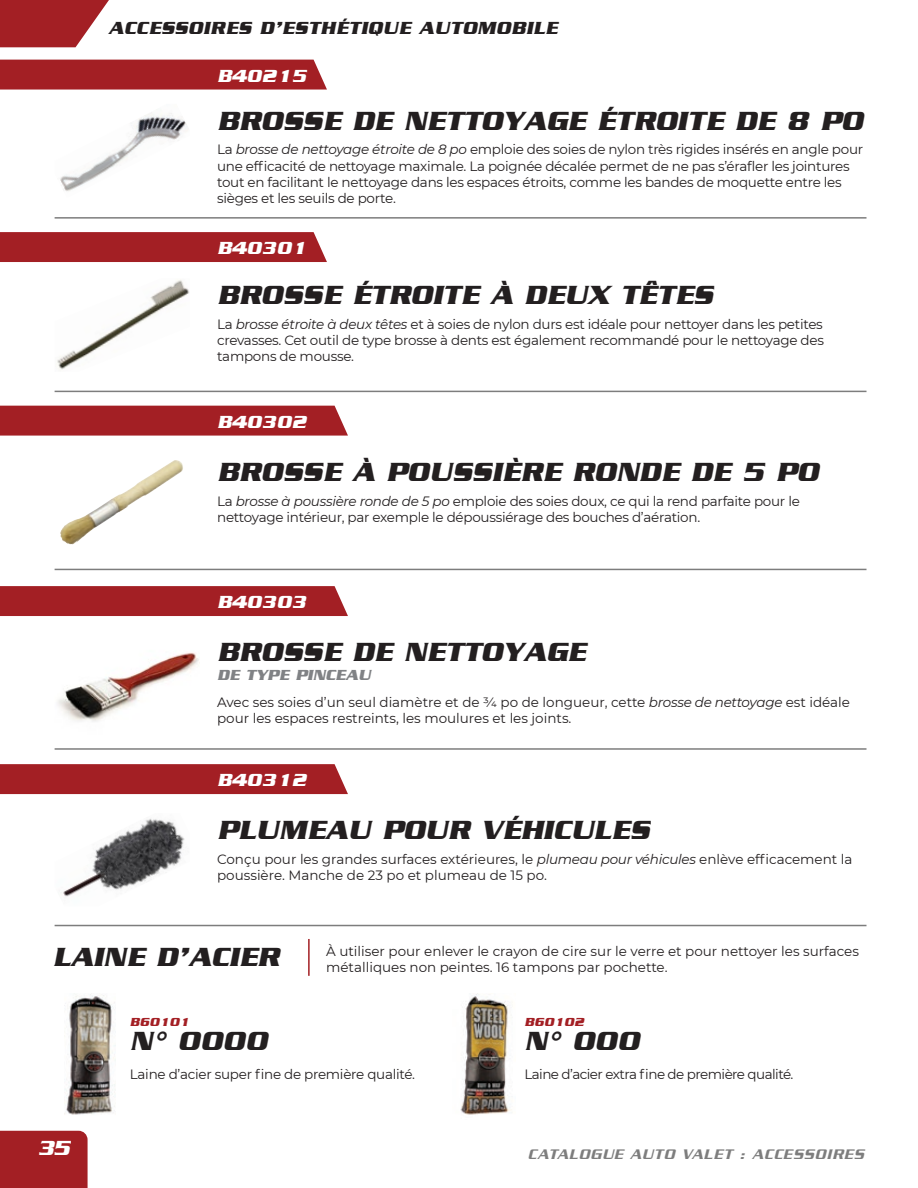
<style>
.page{position:relative;width:918px;height:1188px;background:#fff}
.page>*{position:absolute;margin:0;border:0;box-sizing:border-box;transform-origin:0 0}
.t1{font:italic 700 27px "Serpentine";color:#231f20}
.t2{font:italic 700 21px "Serpentine";color:#fff}
.t3{font:italic 700 18px "Serpentine";letter-spacing:.02em;color:#231f20}
.t4{font:italic 700 18px "Serpentine";color:#fff}
.t5{font:italic 500 15px "Serpentine Std";letter-spacing:.06em;color:#7d7d7d}
.t6{font:italic 700 15px "Serpentine";color:#808285}
.t7{font:13.5px/16.2px "Montserrat";letter-spacing:-.02em;color:#231f20}
.t8{font:13.5px/16.2px "Montserrat";color:#231f20}
.t9{font:13.5px "Montserrat";letter-spacing:-.04em;color:#231f20}
.t10{font:italic 700 12px "Serpentine";color:#a31f24}
.s1{font-style:italic}
</style>
<div class="page">
<svg style="left:0;top:0;width:109px;height:47px;background:#b14145"></svg>
<img style="left:60px;top:112px;width:128px;height:79px">
<img style="left:60px;top:460px;width:123px;height:84px">
<img style="left:58px;top:652px;width:141px;height:70px">
<img style="left:63px;top:818px;width:122px;height:79px">
<div style="left:0;top:232px;width:327px;height:30px;background:#a31f24"></div>
<div style="left:0;top:60px;width:327px;height:30px;background:#a31f24"></div>
<div style="left:0;top:406px;width:348px;height:30px;background:#a31f24"></div>
<div style="left:0;top:586px;width:348px;height:30px;background:#a31f24"></div>
<div style="left:0;top:764px;width:348px;height:30px;background:#a31f24"></div>
<hr style="left:55px;top:217px;width:812px;height:2px;background:#7d7d7d">
<hr style="left:55px;top:391px;width:812px;height:1px;background:#7d7d7d">
<hr style="left:55px;top:569px;width:812px;height:1px;background:#7d7d7d">
<hr style="left:55px;top:748px;width:812px;height:2px;background:#7d7d7d">
<hr style="left:55px;top:925px;width:812px;height:1px;background:#7d7d7d">
<img style="left:57px;top:280px;width:133px;height:90px">
<img style="left:64px;top:994px;width:51px;height:121px">
<img style="left:460px;top:994px;width:52px;height:121px">
<hr style="left:308px;top:939px;width:2px;height:37px;background:#a31f24">
<div style="left:0;top:1131px;width:88px;height:57px;background:#a31f24"></div>
<p class="t3" style="left:109px;top:19px;width:450px">ACCESSOIRES D’ESTHÉTIQUE AUTOMOBILE</p>
<p class="t4" style="left:217px;top:66px;width:91px">B40215</p>
<p class="t1" style="left:217px;top:106px;width:647px">BROSSE DE NETTOYAGE ÉTROITE DE 8 PO</p>
<p class="t7" style="left:217px;top:141px;width:648px">La <span class="s1">brosse de nettoyage étroite de 8 po</span> emploie des soies de nylon très rigides insérés en angle pour une efficacité de nettoyage maximale. La poignée décalée permet de ne pas s’érafler les jointures tout en facilitant le nettoyage dans les espaces étroits, comme les bandes de moquette entre les sièges et les seuils de porte.</p>
<p class="t4" style="left:217px;top:239px;width:91px">B40301</p>
<p class="t1" style="left:217px;top:281px;width:497px">BROSSE ÉTROITE À DEUX TÊTES</p>
<p class="t7" style="left:217px;top:316px;width:608px;text-align:justify">La <span class="s1">brosse étroite à deux têtes</span> et à soies de nylon durs est idéale pour nettoyer dans les petites crevasses. Cet outil de type brosse à dents est également recommandé pour le nettoyage des tampons de mousse.</p>
<p class="t4" style="left:217px;top:412px;width:91px">B40302</p>
<p class="t1" style="left:217px;top:458px;width:603px">BROSSE À POUSSIÈRE RONDE DE 5 PO</p>
<p class="t7" style="left:217px;top:493px;width:584px">La <span class="s1">brosse à poussière ronde de 5 po</span> emploie des soies doux, ce qui la rend parfaite pour le nettoyage intérieur, par exemple le dépoussiérage des bouches d’aération.</p>
<p class="t4" style="left:217px;top:593px;width:91px">B40303</p>
<p class="t1" style="left:217px;top:637px;width:370px">BROSSE DE NETTOYAGE</p>
<p class="t6" style="left:217px;top:667px;width:155px">DE TYPE PINCEAU</p>
<p class="t8" style="left:217px;top:693px;width:634px">Avec ses soies d’un seul diamètre et de ¾ po de longueur, cette <span class="s1">brosse de nettoyage</span> est idéale pour les espaces restreints, les moulures et les joints.</p>
<p class="t4" style="left:217px;top:771px;width:91px">B40312</p>
<p class="t1" style="left:217px;top:815px;width:434px">PLUMEAU POUR VÉHICULES</p>
<p class="t8" style="left:217px;top:850px;width:637px">Conçu pour les grandes surfaces extérieures, le <span class="s1">plumeau pour véhicules</span> enlève efficacement la poussière. Manche de 23 po et plumeau de 15 po.</p>
<p class="t1" style="left:53px;top:942px;width:228px">LAINE D’ACIER</p>
<p class="t8" style="left:326px;top:942px;width:534px">À utiliser pour enlever le crayon de cire sur le verre et pour nettoyer les surfaces métalliques non peintes. 16 tampons par pochette.</p>
<p class="t10" style="left:130px;top:1016px;width:61px">B60101</p>
<p class="t10" style="left:524px;top:1016px;width:61px">B60102</p>
<p class="t1" style="left:130px;top:1027px;width:139px">N° 0000</p>
<p class="t1" style="left:524px;top:1027px;width:117px">N° 000</p>
<p class="t2" style="left:38px;top:1136px;width:34px">35</p>
<p class="t7" style="left:130px;top:1066px;width:287px">Laine d’acier super fine de première qualité.</p>
<p class="t9" style="left:524px;top:1065px;width:271px">Laine d’acier extra fine de première qualité.</p>
<p class="t5" style="left:528px;top:1145px;width:338px">CATALOGUE AUTO VALET : ACCESSOIRES</p>
</div>
